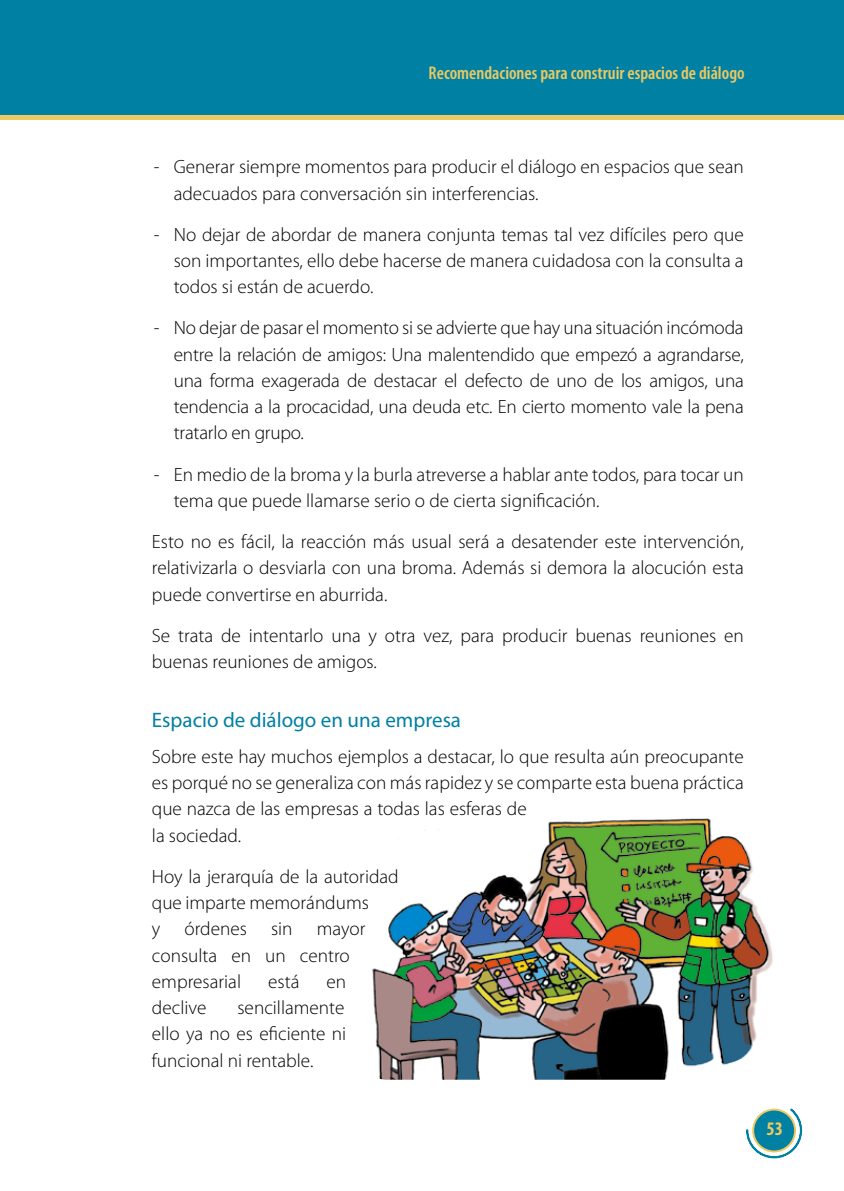
<style>
.page{position:relative;width:844px;height:1191px;background:#fff}
.page>*{position:absolute;margin:0;border:0;box-sizing:border-box;transform-origin:0 0}
.t1{font:21px "Myriad Pro";color:#0080a3}
.t2{font:300 19.25px/26.2px "Myriad Pro";color:#000}
.t3{font:700 condensed 19.25px "Myriad Pro";color:#ecc962}
.t4{font:600 condensed 18.38px "Myriad Pro";color:#ecc962}
</style>
<div class="page">
<div style="left:0;top:0;width:843px;height:115px;background:#0080a3"></div>
<div style="left:0;top:115px;width:843px;height:5px;background:#ecc962"></div>
<svg style="left:746px;top:1108px;width:56px;height:51px"></svg>
<img style="left:372px;top:818px;width:401px;height:262px">
<p class="t4" style="left:428px;top:63px;width:317px">Recomendaciones para construir espacios de diálogo</p>
<p class="t2" style="left:174px;top:154px;width:571px;text-indent:-20px">- Generar siempre momentos para producir el diálogo en espacios que sean adecuados para conversación sin interferencias.</p>
<p class="t2" style="left:174px;top:221px;width:571px;text-align:justify;text-indent:-20px">- No dejar de abordar de manera conjunta temas tal vez difíciles pero que son importantes, ello debe hacerse de manera cuidadosa con la consulta a todos si están de acuerdo.</p>
<p class="t2" style="left:174px;top:315px;width:571px;text-align:justify;text-indent:-20px">- No dejar de pasar el momento si se advierte que hay una situación incómoda entre la relación de amigos: Una malentendido que empezó a agrandarse, una forma exagerada de destacar el defecto de uno de los amigos, una tendencia a la procacidad, una deuda etc. En cierto momento vale la pena tratarlo en grupo.</p>
<p class="t2" style="left:174px;top:461px;width:571px;text-indent:-20px">- En medio de la broma y la burla atreverse a hablar ante todos, para tocar un tema que puede llamarse serio o de cierta significación.</p>
<p class="t2" style="left:152px;top:529px;width:593px;text-align:justify">Esto no es fácil, la reacción más usual será a desatender este intervención, relativizarla o desviarla con una broma. Además si demora la alocución esta puede convertirse en aburrida.</p>
<p class="t2" style="left:152px;top:622px;width:593px">Se trata de intentarlo una y otra vez, para producir buenas reuniones en buenas reuniones de amigos.</p>
<p class="t1" style="left:152px;top:706px;width:310px">Espacio de diálogo en una empresa</p>
<p class="t2" style="left:152px;top:743px;width:593px">Sobre este hay muchos ejemplos a destacar, lo que resulta aún preocupante es porqué no se generaliza con más rapidez y se comparte esta buena práctica que nazca de las empresas a todas las esferas de<br>la sociedad.</p>
<p class="t2" style="left:152px;top:863px;width:248px">Hoy la jerarquía de la autoridad que imparte memorándums<br>y</p>
<p class="t2" style="left:184px;top:916px;width:64px">órdenes</p>
<p class="t2" style="left:271px;top:916px;width:23px">sin</p>
<p class="t2" style="left:152px;top:916px;width:215px;text-indent:165px">mayor consulta en un centro empresarial</p>
<p class="t2" style="left:268px;top:968px;width:33px">está</p>
<p class="t2" style="left:326px;top:968px;width:21px">en</p>
<p class="t2" style="left:152px;top:995px;width:196px;text-align:justify;text-indent:85px">sencillamente ello ya no es eficiente ni funcional ni rentable.</p>
<p class="t2" style="left:152px;top:995px;width:56px">declive</p>
<p class="t3" style="left:766px;top:1116px;width:18px">53</p>
</div>
